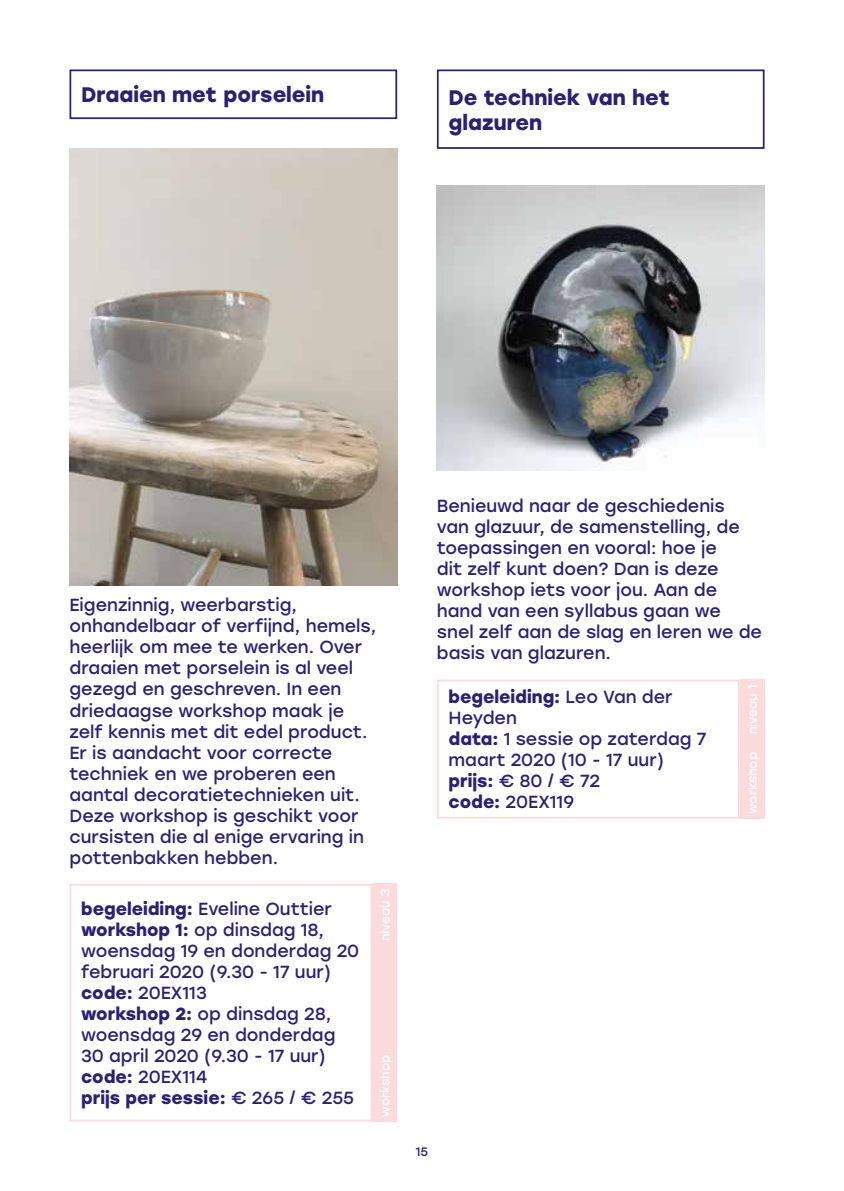
<style>
.page{position:relative;width:844px;height:1191px;background:#fff}
.page>*{position:absolute;margin:0;border:0;box-sizing:border-box;transform-origin:0 0}
.t1{font:700 21px/25.2px "Stolzl";color:#2b2171}
.t2{font:17.5px/21px "Stolzl";color:#2b2171}
.t3{font:12.25px "Stolzl";color:#fff}
.t4{font:12.25px "Stolzl";color:#2b2171}
.s1{font-weight:700}
</style>
<div class="page">
<img style="left:437px;top:185px;width:327px;height:285px">
<div style="left:437px;top:679px;width:302px;height:139px;border:2px solid #fbdbdb"></div>
<div style="left:739px;top:744px;width:25px;height:75px;background:#fbdbdb"></div>
<div style="left:739px;top:679px;width:25px;height:68px;background:#fbdbdb"></div>
<div style="left:437px;top:69px;width:327px;height:80px;border:2px solid #2b2171"></div>
<img style="left:69px;top:149px;width:328px;height:436px">
<div style="left:69px;top:884px;width:303px;height:237px;border:2px solid #fbdbdb"></div>
<div style="left:372px;top:977px;width:25px;height:144px;background:#fbdbdb"></div>
<div style="left:372px;top:884px;width:25px;height:130px;background:#fbdbdb"></div>
<div style="left:69px;top:69px;width:328px;height:50px;border:2px solid #2b2171"></div>
<p class="t1" style="left:81px;top:81px;width:244px">Draaien met porselein</p>
<p class="t1" style="left:448px;top:84px;width:223px">De techniek van het glazuren</p>
<p class="t2" style="left:69px;top:594px;width:308px">Eigenzinnig, weerbarstig, onhandelbaar of verfijnd, hemels, heerlijk om mee te werken. Over draaien met porselein is al veel gezegd en geschreven. In een driedaagse workshop maak je zelf kennis met dit edel product.<br>Er is aandacht voor correcte techniek en we proberen een aantal decoratietechnieken uit.<br>Deze workshop is geschikt voor cursisten die al enige ervaring in pottenbakken hebben.</p>
<p class="t2" style="left:81px;top:897px;width:279px"><span class="s1">begeleiding:</span> Eveline Outtier <span class="s1">workshop 1:</span> op dinsdag 18, woensdag 19 en donderdag 20 februari 2020 (9.30 - 17 uur) <span class="s1">code:</span> 20EX113<br><span class="s1">workshop 2:</span> op dinsdag 28, woensdag 29 en donderdag<br>30 april 2020 (9.30 - 17 uur) <span class="s1">code:</span> 20EX114<br><span class="s1">prijs per sessie:</span> € 265 / € 255</p>
<p class="t3" style="left:376px;top:941px;width:54px;rotate:-90deg">niveau 3</p>
<p class="t3" style="left:376px;top:1116px;width:63px;rotate:-90deg">workshop</p>
<p class="t2" style="left:437px;top:494px;width:326px">Benieuwd naar de geschiedenis<br>van glazuur, de samenstelling, de toepassingen en vooral: hoe je<br>dit zelf kunt doen? Dan is deze workshop iets voor jou. Aan de hand van een syllabus gaan we<br>snel zelf aan de slag en leren we de basis van glazuren.</p>
<p class="t2" style="left:448px;top:686px;width:259px"><span class="s1">begeleiding:</span> Leo Van der<br>Heyden<br><span class="s1">data:</span> 1 sessie op zaterdag 7 maart 2020 (10 - 17 uur) <span class="s1">prijs:</span> € 80 / € 72<br><span class="s1">code:</span> 20EX119</p>
<p class="t3" style="left:743px;top:734px;width:51px;rotate:-90deg">niveau 1</p>
<p class="t3" style="left:743px;top:814px;width:63px;rotate:-90deg">workshop</p>
<p class="t4" style="left:416px;top:1142px;width:14px">15</p>
</div>
